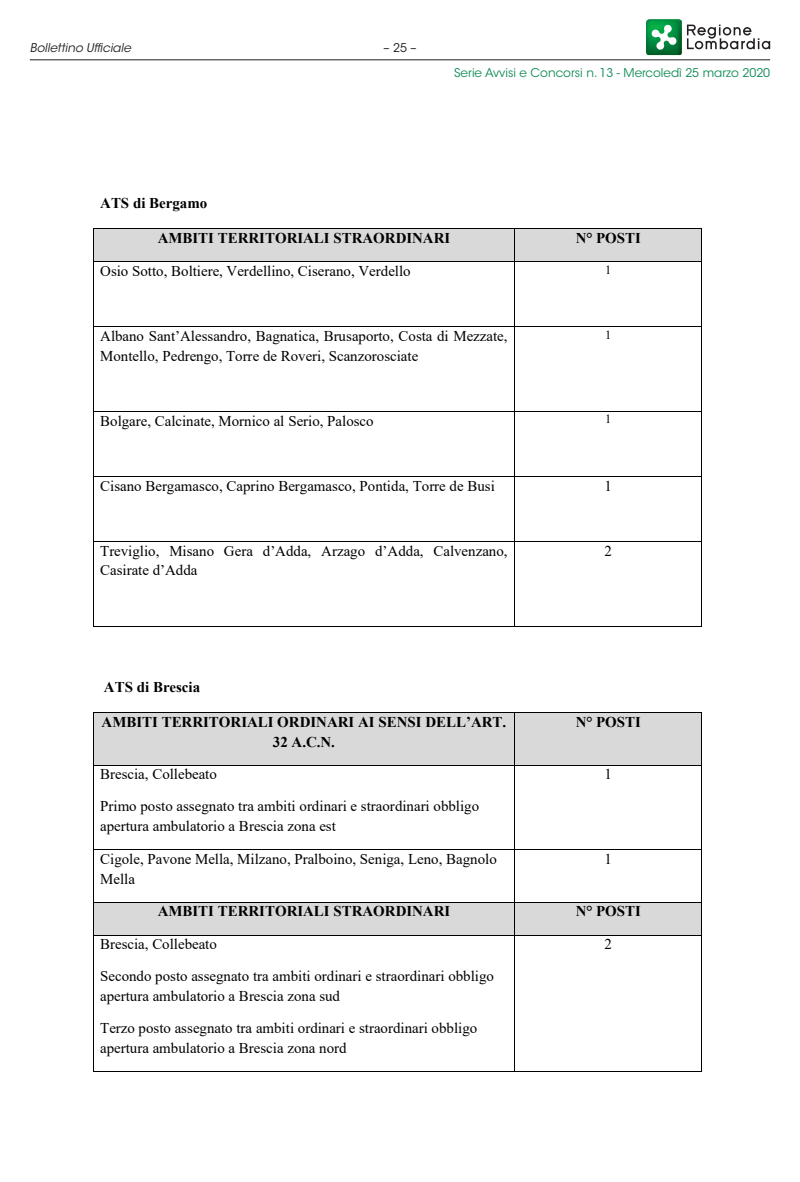
<style>
.page{position:relative;width:800px;height:1182px;background:#fff}
.page>*{position:absolute;margin:0;border:0;box-sizing:border-box;transform-origin:0 0}
.t1{font:14.85px/19.6px "Times New Roman";color:#000}
.t2{font:700 14.85px/19.8px "Times New Roman";color:#000;text-align:center}
.t3{font:12.45px "Times New Roman";color:#000}
.t4{font:12px "ITC Avant Garde Std";color:#108c56}
.t5{font:italic 12px "ITC Avant Garde Std";color:#231f20}
.t6{font:12px "ITC Avant Garde Std";color:#231f20}
</style>
<div class="page">
<svg style="left:686px;top:25px;width:84px;height:24px"></svg>
<img style="left:646px;top:19px;width:35px;height:36px">
<svg style="left:651px;top:24px;width:25px;height:26px"></svg>
<hr style="left:30px;top:59px;width:740px;height:1px;background:#231f20">
<div style="left:94px;top:229px;width:420px;height:32px;background:#d9d9d9"></div>
<div style="left:515px;top:229px;width:186px;height:32px;background:#d9d9d9"></div>
<hr style="left:94px;top:228px;width:420px;height:1px;background:#000">
<hr style="left:515px;top:228px;width:186px;height:1px;background:#000">
<hr style="left:93px;top:229px;width:1px;height:32px;background:#000">
<hr style="left:514px;top:229px;width:1px;height:32px;background:#000">
<hr style="left:701px;top:229px;width:1px;height:32px;background:#000">
<hr style="left:94px;top:261px;width:420px;height:1px;background:#000">
<hr style="left:515px;top:261px;width:186px;height:1px;background:#000">
<hr style="left:93px;top:262px;width:1px;height:64px;background:#000">
<hr style="left:514px;top:262px;width:1px;height:64px;background:#000">
<hr style="left:701px;top:262px;width:1px;height:64px;background:#000">
<hr style="left:94px;top:326px;width:420px;height:1px;background:#000">
<hr style="left:515px;top:326px;width:186px;height:1px;background:#000">
<hr style="left:93px;top:327px;width:1px;height:84px;background:#000">
<hr style="left:514px;top:327px;width:1px;height:84px;background:#000">
<hr style="left:701px;top:327px;width:1px;height:84px;background:#000">
<hr style="left:94px;top:411px;width:420px;height:1px;background:#000">
<hr style="left:515px;top:411px;width:186px;height:1px;background:#000">
<hr style="left:93px;top:411px;width:1px;height:65px;background:#000">
<hr style="left:514px;top:411px;width:1px;height:65px;background:#000">
<hr style="left:701px;top:411px;width:1px;height:65px;background:#000">
<hr style="left:94px;top:476px;width:420px;height:1px;background:#000">
<hr style="left:515px;top:476px;width:186px;height:1px;background:#000">
<hr style="left:93px;top:476px;width:1px;height:65px;background:#000">
<hr style="left:514px;top:476px;width:1px;height:65px;background:#000">
<hr style="left:701px;top:476px;width:1px;height:65px;background:#000">
<hr style="left:94px;top:541px;width:420px;height:1px;background:#000">
<hr style="left:515px;top:541px;width:186px;height:1px;background:#000">
<hr style="left:93px;top:541px;width:1px;height:84px;background:#000">
<hr style="left:94px;top:625px;width:420px;height:1px;background:#000">
<hr style="left:514px;top:541px;width:1px;height:84px;background:#000">
<hr style="left:515px;top:625px;width:186px;height:1px;background:#000">
<hr style="left:701px;top:541px;width:1px;height:84px;background:#000">
<div style="left:94px;top:712px;width:420px;height:52px;background:#d9d9d9"></div>
<div style="left:515px;top:712px;width:186px;height:52px;background:#d9d9d9"></div>
<hr style="left:94px;top:712px;width:420px;height:1px;background:#000">
<hr style="left:515px;top:712px;width:186px;height:1px;background:#000">
<hr style="left:93px;top:712px;width:1px;height:52px;background:#000">
<hr style="left:514px;top:712px;width:1px;height:52px;background:#000">
<hr style="left:701px;top:712px;width:1px;height:52px;background:#000">
<hr style="left:94px;top:764px;width:420px;height:1px;background:#000">
<hr style="left:515px;top:764px;width:186px;height:1px;background:#000">
<hr style="left:93px;top:765px;width:1px;height:84px;background:#000">
<hr style="left:514px;top:765px;width:1px;height:84px;background:#000">
<hr style="left:701px;top:765px;width:1px;height:84px;background:#000">
<hr style="left:94px;top:849px;width:420px;height:1px;background:#000">
<hr style="left:515px;top:849px;width:186px;height:1px;background:#000">
<hr style="left:93px;top:849px;width:1px;height:52px;background:#000">
<hr style="left:514px;top:849px;width:1px;height:52px;background:#000">
<hr style="left:701px;top:849px;width:1px;height:52px;background:#000">
<div style="left:94px;top:902px;width:420px;height:32px;background:#d9d9d9"></div>
<div style="left:515px;top:902px;width:186px;height:32px;background:#d9d9d9"></div>
<hr style="left:94px;top:901px;width:420px;height:1px;background:#000">
<hr style="left:515px;top:901px;width:186px;height:1px;background:#000">
<hr style="left:93px;top:902px;width:1px;height:32px;background:#000">
<hr style="left:514px;top:902px;width:1px;height:32px;background:#000">
<hr style="left:701px;top:902px;width:1px;height:32px;background:#000">
<hr style="left:94px;top:934px;width:420px;height:1px;background:#000">
<hr style="left:515px;top:934px;width:186px;height:1px;background:#000">
<hr style="left:93px;top:935px;width:1px;height:136px;background:#000">
<hr style="left:94px;top:1071px;width:420px;height:1px;background:#000">
<hr style="left:514px;top:935px;width:1px;height:136px;background:#000">
<hr style="left:515px;top:1071px;width:186px;height:1px;background:#000">
<hr style="left:701px;top:935px;width:1px;height:136px;background:#000">
<p class="t5" style="left:30px;top:40px;width:103px">Bollettino Ufficiale</p>
<p class="t6" style="left:383px;top:40px;width:34px">– 25 –</p>
<p class="t4" style="left:454px;top:65px;width:317px">Serie Avvisi e Concorsi n. 13 - Mercoledì 25 marzo 2020</p>
<p class="t2" style="left:100px;top:193px;width:109px">ATS di Bergamo</p>
<p class="t2" style="left:158px;top:228px;width:294px">AMBITI TERRITORIALI STRAORDINARI</p>
<p class="t2" style="left:575px;top:228px;width:67px">N° POSTI</p>
<p class="t1" style="left:100px;top:260px;width:312px">Osio Sotto, Boltiere, Verdellino, Ciserano, Verdello</p>
<p class="t3" style="left:605px;top:261px;width:8px">1</p>
<p class="t1" style="left:100px;top:325px;width:409px">Albano Sant’Alessandro, Bagnatica, Brusaporto, Costa di Mezzate,<br>Montello, Pedrengo, Torre de Roveri, Scanzorosciate</p>
<p class="t3" style="left:605px;top:326px;width:8px">1</p>
<p class="t1" style="left:100px;top:410px;width:275px">Bolgare, Calcinate, Mornico al Serio, Palosco</p>
<p class="t3" style="left:605px;top:410px;width:8px">1</p>
<p class="t1" style="left:100px;top:475px;width:396px">Cisano Bergamasco, Caprino Bergamasco, Pontida, Torre de Busi</p>
<p class="t1" style="left:604px;top:475px;width:9px">1</p>
<p class="t1" style="left:100px;top:540px;width:409px">Treviglio, Misano Gera d’Adda, Arzago d’Adda, Calvenzano,<br>Casirate d’Adda</p>
<p class="t1" style="left:604px;top:540px;width:9px">2</p>
<p class="t2" style="left:104px;top:676px;width:98px">ATS di Brescia</p>
<p class="t2" style="left:101px;top:711px;width:406px">AMBITI TERRITORIALI ORDINARI AI SENSI DELL’ART.<br>32 A.C.N.</p>
<p class="t2" style="left:575px;top:711px;width:67px">N° POSTI</p>
<p class="t1" style="left:100px;top:757px;width:380px;line-height:32.2px">Brescia, Collebeato<br>Primo posto assegnato tra ambiti ordinari e straordinari obbligo</p>
<p class="t1" style="left:100px;top:815px;width:237px">apertura ambulatorio a Brescia zona est</p>
<p class="t1" style="left:604px;top:763px;width:9px">1</p>
<p class="t1" style="left:100px;top:848px;width:398px">Cigole, Pavone Mella, Milzano, Pralboino, Seniga, Leno, Bagnolo<br>Mella</p>
<p class="t1" style="left:604px;top:848px;width:9px">1</p>
<p class="t2" style="left:158px;top:901px;width:294px">AMBITI TERRITORIALI STRAORDINARI</p>
<p class="t2" style="left:575px;top:901px;width:67px">N° POSTI</p>
<p class="t1" style="left:100px;top:927px;width:395px;line-height:32.1px">Brescia, Collebeato<br>Secondo posto assegnato tra ambiti ordinari e straordinari obbligo</p>
<p class="t1" style="left:100px;top:979px;width:378px;line-height:32.1px">apertura ambulatorio a Brescia zona sud<br>Terzo posto assegnato tra ambiti ordinari e straordinari obbligo</p>
<p class="t1" style="left:100px;top:1037px;width:248px">apertura ambulatorio a Brescia zona nord</p>
<p class="t1" style="left:604px;top:933px;width:9px">2</p>
</div>
